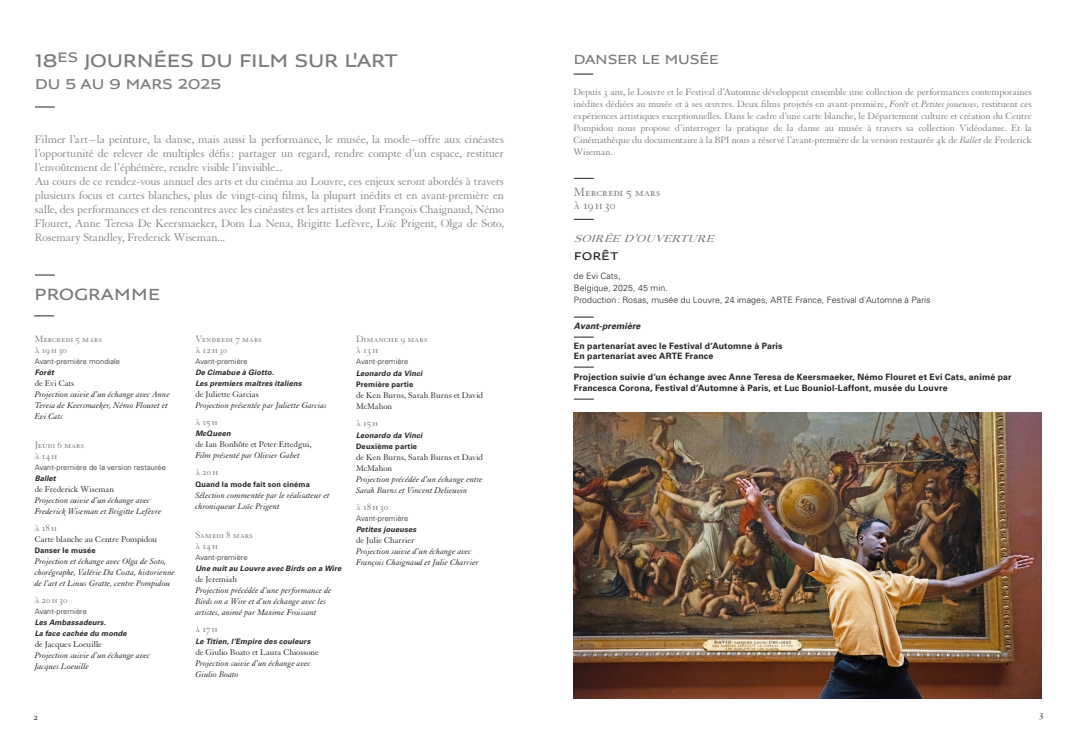
<style>
.page{position:relative;width:1078px;height:740px;background:#fff}
.page>*{position:absolute;margin:0;border:0;box-sizing:border-box;transform-origin:0 0}
.t1{font:18px "Louvre Sans Med";letter-spacing:-.05em;color:#77797b}
.t2{font:16px "Louvre Sans Med";letter-spacing:-.02em;color:#77797b}
.t3{font:14px "Louvre Sans Med";letter-spacing:-.05em;color:#77797b}
.t4{font:13px/13px "Granjon LT Std";letter-spacing:.005em;color:#77797b}
.t5{font:13px "Louvre Sans Med";letter-spacing:-.05em;color:#77797b}
.t6{font:12px/14px "Granjon LT Std";letter-spacing:-.02em;color:#808285}
.t7{font:11px "Louvre Sans Med";color:#231f20}
.t8{font:10px/11px "Granjon LT Std";color:#77797b}
.t9{font:italic 10px "Louvre Serif Med";color:#77797b}
.t10{font:10px "Granjon LT Std";color:#231f20}
.t11{font:italic 9px/11px "Granjon LT Std";color:#231f20}
.t12{font:9px/11px "Granjon LT Std";letter-spacing:-.005em;color:#231f20}
.t13{font:700 8.8px/10px "Univers LT Std";letter-spacing:.015em;color:#231f20}
.t14{font:300 8.8px/12px "Univers LT Std";letter-spacing:.005em;color:#231f20}
.t15{font:italic 700 8.8px "Univers LT Std";letter-spacing:.01em;color:#231f20}
.t16{font:italic 700 7.5px/11px "Univers LT Std";letter-spacing:.02em;color:#231f20}
.t17{font:300 7.5px "Univers LT Std";letter-spacing:.01em;color:#231f20}
.t18{font:700 7.5px "Univers LT Std";letter-spacing:.025em;color:#231f20}
.s1{font-size:9px}
.s2{font-style:italic}
</style>
<div class="page">
<svg style="left:35px;top:107px;width:20px;height:1px"></svg>
<svg style="left:35px;top:275px;width:20px;height:1px"></svg>
<svg style="left:34px;top:316px;width:20px;height:1px"></svg>
<svg style="left:574px;top:317px;width:19px;height:1px"></svg>
<svg style="left:574px;top:337px;width:19px;height:1px"></svg>
<svg style="left:574px;top:367px;width:19px;height:1px"></svg>
<svg style="left:574px;top:399px;width:19px;height:1px"></svg>
<svg style="left:573px;top:74px;width:20px;height:1px"></svg>
<svg style="left:573px;top:178px;width:20px;height:1px"></svg>
<svg style="left:573px;top:219px;width:20px;height:1px"></svg>
<img style="left:573px;top:412px;width:468px;height:286px">
<h1 class="t1" style="left:35px;top:49px;width:181px">18<sup>ES</sup> JOURNÉES DU</h1>
<h1 class="t1" style="left:239px;top:49px;width:13px">FILM</h1>
<h1 class="t1" style="left:294px;top:49px;width:16px">SUR</h1>
<h1 class="t1" style="left:344px;top:49px;width:27px">L'ART</h1>
<h3 class="t3" style="left:35px;top:75px;width:188px">DU 5 AU 9 MARS 2025</h3>
<p class="t6" style="left:35px;top:133px;width:470px">Filmer l’art– la peinture, la danse, mais aussi la performance, le musée, la mode– offre aux cinéastes l’opportunité de relever de multiples défis: partager un regard, rendre compte d’un espace, restituer l’envoûtement de l’éphémère, rendre visible l’invisible...<br>Au cours de ce rendez-vous annuel des arts et du cinéma au Louvre, ces enjeux seront abordés à travers plusieurs focus et cartes blanches, plus de vingt-cinq films, la plupart inédits et en avant-première en salle, des performances et des rencontres avec les cinéastes et les artistes dont François Chaignaud, Némo Flouret, Anne Teresa De Keersmaeker, Dom La Nena, Brigitte Lefèvre, Loïc Prigent, Olga de Soto, Rosemary Standley, Frederick Wiseman...</p>
<h2 class="t2" style="left:34px;top:284px;width:124px">PROGRAMME</h2>
<p class="t8" style="left:35px;top:334px;width:69px">Mercredi 5 mars à 19h30</p>
<p class="t17" style="left:35px;top:357px;width:87px">Avant-première mondiale</p>
<p class="t16" style="left:35px;top:367px;width:21px">Forêt</p>
<p class="t12" style="left:35px;top:378px;width:41px">de Evi Cats</p>
<p class="t11" style="left:35px;top:389px;width:137px">Projection suivie d’un échange avec Anne<br>Teresa de Keersmaeker, Némo Flouret et<br>Evi Cats</p>
<p class="t8" style="left:35px;top:440px;width:51px">Jeudi 6 mars à 14h</p>
<p class="t17" style="left:35px;top:463px;width:133px">Avant-première de la version restaurée</p>
<p class="t16" style="left:35px;top:473px;width:23px">Ballet</p>
<p class="t12" style="left:35px;top:484px;width:81px">de Frederick Wiseman</p>
<p class="t11" style="left:35px;top:495px;width:128px">Projection suivie d’un échange avec<br>Frederick Wiseman et Brigitte Lefèvre</p>
<p class="t8" style="left:35px;top:523px;width:24px">à 18h</p>
<p class="t12" style="left:35px;top:534px;width:124px">Carte blanche au Centre Pompidou</p>
<p class="t18" style="left:35px;top:546px;width:62px">Danser le musée</p>
<p class="t11" style="left:35px;top:556px;width:142px">Projection et échange avec Olga de Soto, chorégraphe, Valérie Da Costa, historienne de l’art et Linus Gratte, centre Pompidou</p>
<p class="t8" style="left:35px;top:595px;width:34px">à 20h30</p>
<p class="t17" style="left:35px;top:607px;width:54px">Avant-première</p>
<p class="t16" style="left:35px;top:617px;width:94px">Les Ambassadeurs.<br>La face cachée du monde</p>
<p class="t12" style="left:35px;top:639px;width:69px">de Jacques Loeuille</p>
<p class="t11" style="left:35px;top:650px;width:117px">Projection suivie d’un échange avec<br>Jacques Loeuille</p>
<p class="t10" style="left:34px;top:711px;width:6px">2</p>
<p class="t8" style="left:195px;top:334px;width:68px">Vendredi 7 mars à 12h<span class="s1">30</span></p>
<p class="t17" style="left:195px;top:357px;width:54px">Avant-première</p>
<p class="t16" style="left:195px;top:367px;width:108px">De Cimabue à Giotto.<br>Les premiers maîtres italiens</p>
<p class="t12" style="left:195px;top:389px;width:65px">de Juliette Garcias</p>
<p class="t11" style="left:195px;top:400px;width:133px">Projection présentée par Juliette Garcias</p>
<p class="t8" style="left:195px;top:417px;width:24px">à 15h</p>
<p class="t16" style="left:195px;top:428px;width:37px">McQueen</p>
<p class="t12" style="left:195px;top:439px;width:118px">de Ian Bonhôte et Peter Ettedgui,</p>
<p class="t11" style="left:195px;top:450px;width:106px">Film présenté par Olivier Gabet</p>
<p class="t8" style="left:195px;top:467px;width:24px">à 20h</p>
<p class="t18" style="left:195px;top:480px;width:116px">Quand la mode fait son cinéma</p>
<p class="t11" style="left:195px;top:490px;width:136px">Sélection commentée par le réalisateur et chroniqueur Loïc Prigent</p>
<p class="t8" style="left:195px;top:530px;width:59px">Samedi 8 mars à 14h</p>
<p class="t17" style="left:195px;top:553px;width:54px">Avant-première</p>
<p class="t16" style="left:195px;top:563px;width:147px">Une nuit au Louvre avec Birds on a Wire</p>
<p class="t12" style="left:195px;top:574px;width:43px">de Jeremiah</p>
<p class="t11" style="left:195px;top:585px;width:138px">Projection précédée d’une performance de<br>Birds on a Wire et d’un échange avec les artistes, animé par Maxime Froissant</p>
<p class="t8" style="left:195px;top:624px;width:24px">à 17h</p>
<p class="t16" style="left:195px;top:636px;width:117px">Le Titien, l’Empire des couleurs</p>
<p class="t12" style="left:195px;top:647px;width:125px">de Giulio Boato et Laura Chiossone</p>
<p class="t11" style="left:195px;top:658px;width:117px">Projection suivie d’un échange avec<br>Giulio Boato</p>
<p class="t8" style="left:356px;top:334px;width:73px">Dimanche 9 mars à 13h</p>
<p class="t17" style="left:356px;top:357px;width:54px">Avant-première</p>
<p class="t16" style="left:356px;top:368px;width:68px">Leonardo da Vinci</p>
<p class="t18" style="left:356px;top:380px;width:59px">Première partie</p>
<p class="t12" style="left:356px;top:390px;width:129px">de Ken Burns, Sarah Burns et David<br>McMahon</p>
<p class="t8" style="left:356px;top:418px;width:24px">à 15h</p>
<p class="t16" style="left:356px;top:430px;width:68px">Leonardo da Vinci</p>
<p class="t18" style="left:356px;top:442px;width:63px">Deuxième partie</p>
<p class="t12" style="left:356px;top:452px;width:129px">de Ken Burns, Sarah Burns et David<br>McMahon</p>
<p class="t11" style="left:356px;top:474px;width:128px">Projection précédée d’un échange entre<br>Sarah Burns et Vincent Delieuvin</p>
<p class="t8" style="left:356px;top:502px;width:34px">à 18h30</p>
<p class="t17" style="left:356px;top:514px;width:54px">Avant-première</p>
<p class="t16" style="left:356px;top:524px;width:62px">Petites joueuses</p>
<p class="t12" style="left:356px;top:535px;width:60px">de Julie Charrier</p>
<p class="t11" style="left:356px;top:546px;width:124px">Projection suivie d’un échange avec<br>François Chaignaud et Julie Charrier</p>
<h3 class="t5" style="left:573px;top:51px;width:103px">DANSER LE MUS</h3>
<h3 class="t5" style="left:699px;top:51px;width:21px">ÉE</h3>
<p class="t8" style="left:573px;top:86px;width:459px;line-height:12px;text-align:justify">Depuis 3 ans, le Louvre et le Festival d’Automne développent ensemble une collection de performances contemporaines inédites dédiées au musée et à ses œuvres. Deux films projetés en avant-première, <span class="s2">Forêt</span> et <span class="s2">Petites joueuses</span>, restituent ces expériences artistiques exceptionnelles. Dans le cadre d’une carte blanche, le Département culture et création du Centre Pompidou nous propose d’interroger la pratique de la danse au musée à travers sa collection Vidéodanse. Et la Cinémathèque du documentaire à la BPI nous a réservé l’avant-première de la version restaurée 4k de <span class="s2">Ballet</span> de Frederick Wiseman.</p>
<h3 class="t4" style="left:573px;top:185px;width:88px">Mercredi 5 mars à 19h30</h3>
<p class="t9" style="left:574px;top:232px;width:146px">SOIRÉED ’OUVERTURE</p>
<p class="t7" style="left:574px;top:249px;width:45px">FORÊT</p>
<p class="t14" style="left:574px;top:270px;width:358px">de Evi Cats,<br>Belgique, 2025, 45 min.<br>Production: Rosas, musée du Louvre, 24 images, ARTE France, Festival d'Automne à Paris</p>
<p class="t15" style="left:574px;top:321px;width:68px">Avant-première</p>
<p class="t13" style="left:574px;top:341px;width:210px">En partenariat avec le Festival d’Automne à Paris<br>En partenariat avec ARTE France</p>
<p class="t13" style="left:574px;top:372px;width:439px;line-height:11px">Projection suivie d’un échange avec Anne Teresa de Keersmaeker, Némo Flouret et Evi Cats, animé par<br>Francesca Corona, Festival d’Automne à Paris, et Luc Bouniol-Laffont, musée du Louvre</p>
<p class="t10" style="left:1038px;top:708px;width:6px">3</p>
</div>
